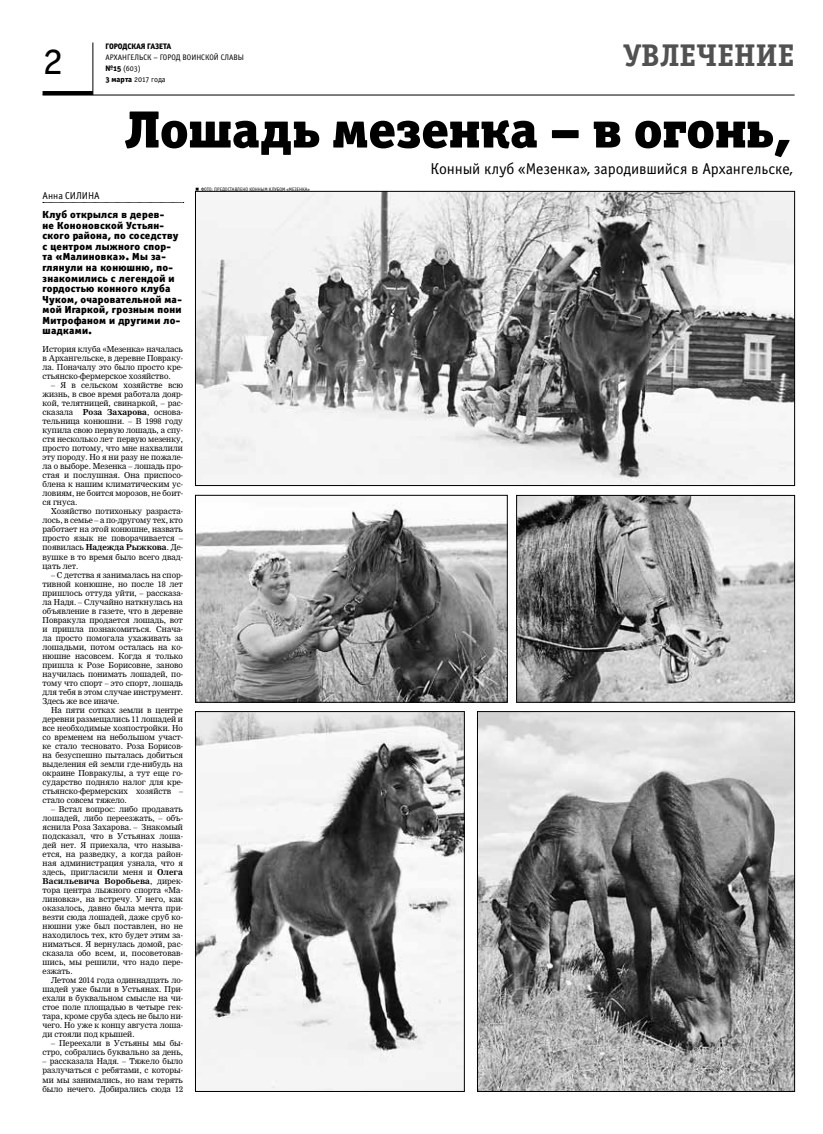
<style>
.page{position:relative;width:823px;height:1134px;background:#fff}
.page>*{position:absolute;margin:0;border:0;box-sizing:border-box;transform-origin:0 0}
.t1{font:52.5px "Officina Serif Black OSC";color:#000}
.t2{font:42px "Officina Serif Book OSC";color:#000}
.t3{font:31.5px "Officina Serif Bold OSC";color:#515151}
.t4{font:15.8px "Officina Sans Book OSC";letter-spacing:-.005em;color:#000}
.t5{font:10.3px/10.5px "Officina Sans Black C";letter-spacing:.03em;color:#000}
.t6{font:10px "Officina Sans Book OSC";color:#000}
.t7{font:8px/9px "Nimrod Cyr";color:#000;text-align:justify}
.t8{font:8px/11px "Officina Sans Book OSC";color:#000}
.t9{font:8px "Officina Sans Extra Bold OSC";color:#000}
.t10{font:5px "Officina Sans Book OSC";color:#000}
.s1{font-family:"Officina Sans Extra Bold OSC"}
.s2{font-weight:700}
</style>
<div class="page">
<hr style="left:93px;top:43px;width:1px;height:52px;background:#000">
<hr style="left:43px;top:95px;width:751px;height:1px;background:#000">
<hr style="left:43px;top:91px;width:50px;height:4px;background:#000">
<svg style="left:43px;top:202px;width:141px;height:1px"></svg>
<img style="left:518px;top:497px;width:274px;height:203px">
<div style="left:516px;top:495px;width:278px;height:207px;border:1px solid #000"></div>
<img style="left:197px;top:193px;width:595px;height:291px">
<div style="left:195px;top:191px;width:599px;height:295px;border:1px solid #000"></div>
<img style="left:197px;top:713px;width:265px;height:376px">
<div style="left:195px;top:711px;width:269px;height:380px;border:1px solid #000"></div>
<img style="left:479px;top:713px;width:313px;height:376px">
<div style="left:477px;top:711px;width:317px;height:380px;border:1px solid #000"></div>
<img style="left:197px;top:505px;width:308px;height:195px">
<div style="left:195px;top:495px;width:312px;height:207px;border:1px solid #000"></div>
<h2 class="t2" style="left:43px;top:37px;width:22px">2</h2>
<p class="t9" style="left:105px;top:41px;width:67px">Городская газета</p>
<p class="t8" style="left:105px;top:52px;width:140px">Архангельск – городвоинской славы <span class="s1">№15</span> (603)<br><span class="s1">3 марта</span> 2017 года</p>
<h3 class="t3" style="left:623px;top:37px;width:172px">увлечение</h3>
<h1 class="t1" style="left:125px;top:96px;width:666px">Лошадь мезенка – в огонь,</h1>
<h3 class="t4" style="left:430px;top:160px;width:363px">Конный клуб «Мезенка», зародившийся в Архангельске,</h3>
<p class="t10" style="left:201px;top:187px;width:110px">Фото: предоставлено Коннымклубом «Мезенка»</p>
<p class="t6" style="left:43px;top:190px;width:27px">Анна СИЛИНА</p>
<p class="t5" style="left:43px;top:210px;width:141px">Клуб открылся в дерев-<br>не Кононовской Устьян&shy;ского района, по соседству с центром лыжного спор&shy;та «Малиновка». Мы за&shy;глянули на конюшню, по&shy;знакомились с легендой и гордостью конного клуба<br>Чуком, очаровательной ма&shy;мой Игаркой, грозным пони<br>Митрофаном и другими ло&shy;шадками.</p>
<p class="t7" style="left:43px;top:345px;width:142px">История клуба «Мезенка» началась в Архангельске, в деревне Повраку&shy;ла. Поначалу это было просто кре&shy;стьянско-фермерское хозяйство.</p>
<p class="t7" style="left:43px;top:381px;width:142px;text-indent:9px">– Я в сельском хозяйстве всю жизнь, в свое время работала дояр&shy;кой, телятницей, свинаркой, – рас&shy;сказала <span class="s2">Роза Захарова</span>, основа&shy;тельница конюшни. – В 1998 году купила свою первую лошадь, а спу&shy;стя несколько лет первую мезенку, просто потому, что мне нахвалили эту породу. Но я ни разу не пожале&shy;ла о выборе. Мезенка – лошадь про&shy;стая и послушная. Она приспосо&shy;блена к нашим климатическим ус&shy;ловиям, не боится морозов, не боит&shy;ся гнуса.</p>
<p class="t7" style="left:43px;top:507px;width:142px;text-indent:9px">Хозяйство потихоньку разраста&shy;лось, в семье – а по-другому тех, кто работает на этой конюшне, назвать просто язык не поворачивается – появилась <span class="s2">Надежда Рыжкова</span>. Де&shy;вушке в то время было всего двад&shy;цать лет.</p>
<p class="t7" style="left:43px;top:570px;width:142px;text-indent:9px">– С детства я занималась на спор&shy;тивной конюшне, но после 18 лет пришлось оттуда уйти, – рассказа&shy;ла Надя. – Случайно наткнулась на объявление в газете, что в деревне Повракула продается лошадь, вот и пришла познакомиться. Снача&shy;ла просто помогала ухаживать за лошадьми, потом осталась на ко&shy;нюшне насовсем. Когда я только пришла к Розе Борисовне, заново научилась понимать лошадей, по&shy;тому что спорт – это спорт, лошадь для тебя в этом случае инструмент.<br>Здесь же все иначе.</p>
<p class="t7" style="left:43px;top:705px;width:142px;text-indent:9px">На пяти сотках земли в центре деревни размещались 11 лошадей и все необходимые хозпостройки. Но со временем на небольшом участ&shy;ке стало тесновато. Роза Борисов&shy;на безуспешно пыталась добиться выделения ей земли где-нибудь на окраине Повракулы, а тут еще го&shy;сударство подняло налог для кре&shy;стьянско-фермерских хозяйств – стало совсем тяжело.</p>
<p class="t7" style="left:43px;top:804px;width:142px;text-indent:9px">– Встал вопрос: либо продавать лошадей, либо переезжать, – объ&shy;яснила Роза Захарова. – Знакомый подсказал, что в Устьянах лоша&shy;дей нет. Я приехала, что называ&shy;ется, на разведку, а когда район&shy;ная администрация узнала, что я здесь, пригласили меня и <span class="s2">Олега Васильевича Воробьева</span>, дирек&shy;тора центра лыжного спорта «Ма&shy;линовка», на встречу. У него, как оказалось, давно была мечта при&shy;везти сюда лошадей, даже сруб ко&shy;нюшни уже был поставлен, но не находилось тех, кто будет этим за&shy;ниматься. Я вернулась домой, рас&shy;сказала обо всем, и, посоветовав&shy;шись, мы решили, что надо пере&shy;езжать.</p>
<p class="t7" style="left:43px;top:976px;width:142px;text-indent:9px">Летом 2014 года одиннадцать ло&shy;шадей уже были в Устьянах. При&shy;ехали в буквальном смысле на чи&shy;стое поле площадью в четыре гек&shy;тара, кроме сруба здесь не было ни&shy;чего. Но уже к концу августа лоша&shy;ди стояли под крышей.</p>
<p class="t7" style="left:43px;top:1039px;width:142px;text-align:right">– Переехали в Устьяны мы бы&shy;стро, собрались буквально за день,</p>
<p class="t7" style="left:43px;top:1057px;width:142px">– рассказала Надя. – Тяжело было разлучаться с ребятами, с которы&shy;ми мы занимались, но нам терять было нечего. Добирались сюда 12</p>
</div>
